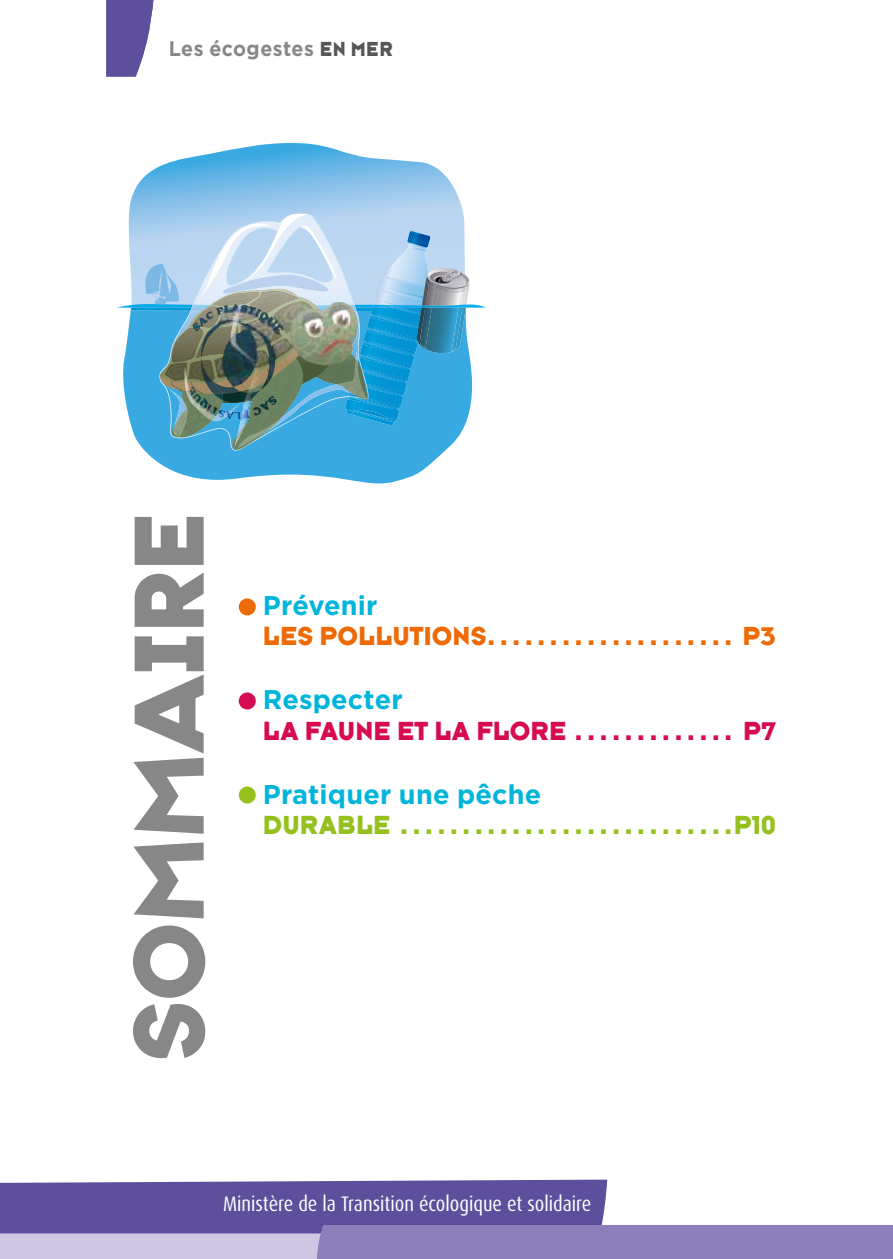
<style>
.page{position:relative;width:893px;height:1259px;background:#fff}
.page>*{position:absolute;margin:0;border:0;box-sizing:border-box;transform-origin:0 0}
.t1{font:103.5px "Typeface Six";letter-spacing:-.005em;color:#878787}
.t2{font:27px "Typeface Six";letter-spacing:.005em;color:#95c11f}
.t3{font:27px "Typeface Six";letter-spacing:.005em;color:#ed6b06}
.t4{font:700 27px "Gotham";letter-spacing:.005em;color:#00b5db}
.t5{font:27px "Typeface Six";letter-spacing:.005em;color:#d60b52}
.t6{font:condensed 21px "Dax OT";color:#fff}
.t7{font:700 21px "Gotham";letter-spacing:.02em;color:#878787;scale:.93 1}
.s1{font-family:"Typeface Six";font-weight:400;color:#575756}
</style>
<div class="page">
<div style="left:239px;top:598px;width:17px;height:17px;background:#ed6b06;border-radius:50%"></div>
<div style="left:239px;top:692px;width:17px;height:17px;background:#d60b52;border-radius:50%"></div>
<div style="left:239px;top:786px;width:17px;height:17px;background:#95c11f;border-radius:50%"></div>
<svg style="left:106px;top:0;width:48px;height:77px;background:#776aab"></svg>
<div style="left:0;top:1179px;width:607px;height:46px;background:#5e4f9c"></div>
<svg style="left:0;top:1225px;width:893px;height:34px;background:#998dc3"></svg>
<svg style="left:129px;top:143px;width:333px;height:65px"></svg>
<svg style="left:146px;top:452px;width:298px;height:31px;fill:#38aae1"></svg>
<svg style="left:117px;top:208px;width:369px;height:244px;background:#85bdd8"></svg>
<img style="left:220px;top:275px;width:112px;height:18px">
<img style="left:206px;top:304px;width:56px;height:144px">
<img style="left:296px;top:300px;width:69px;height:88px">
<p class="t7" style="left:169px;top:36px;width:243px">Les écogestes <span class="s1">EN MER</span></p>
<h1 class="t1" style="left:106px;top:1061px;width:550px;rotate:-90deg">SOmmaire</h1>
<p class="t4" style="left:263px;top:590px;width:116px">Prévenir</p>
<p class="t3" style="left:263px;top:620px;width:514px">LES POLLUTIONS . . . . . . . . . . . . . . . . . . . . P3</p>
<p class="t4" style="left:263px;top:684px;width:141px">Respecter</p>
<p class="t5" style="left:263px;top:714px;width:514px">LA FAUNE ET LA FLORE . . . . . . . . . . . . . P7</p>
<p class="t4" style="left:263px;top:778px;width:280px">Pratiquer une pêche</p>
<p class="t2" style="left:263px;top:808px;width:514px">DURABLE . . . . . . . . . . . . . . . . . . . . . . . . . . .P10</p>
<p class="t6" style="left:223px;top:1190px;width:370px">Ministère de la Transition écologique et solidaire</p>
</div>
